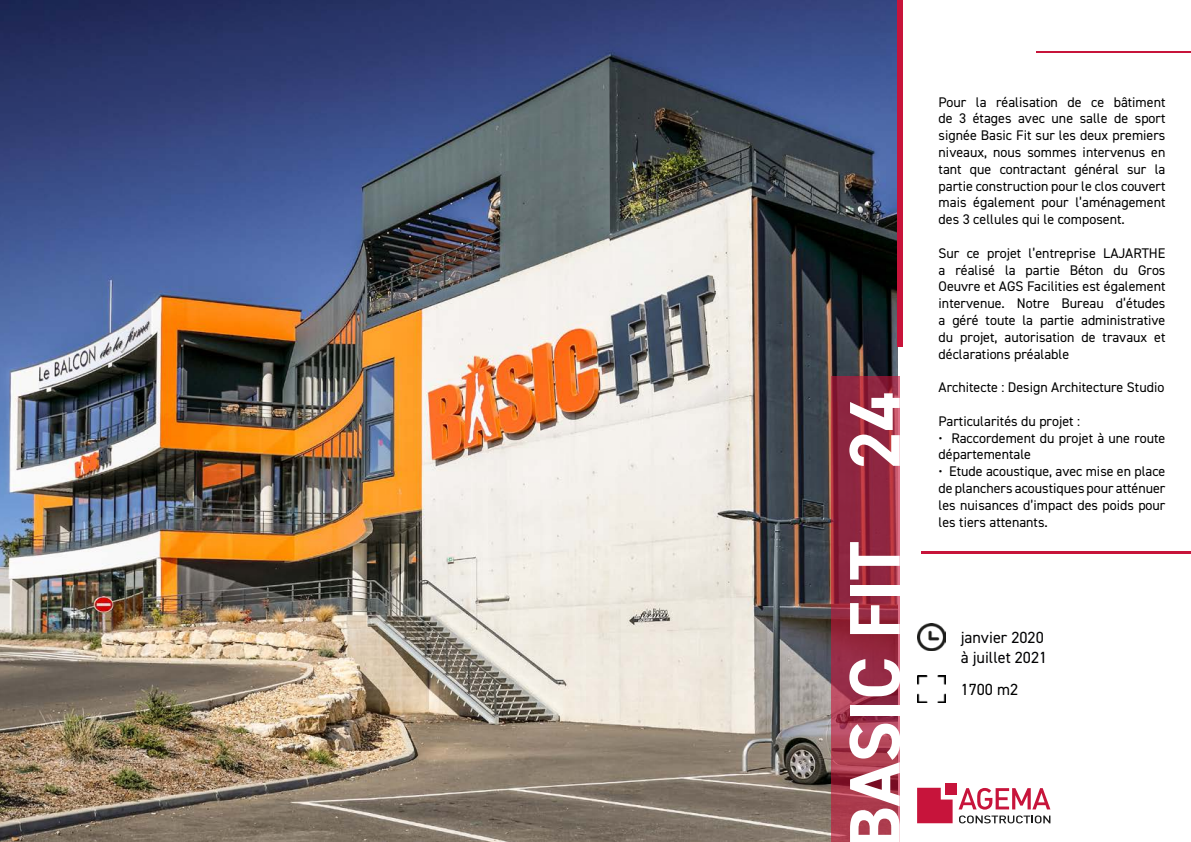
<style>
.page{position:relative;width:1191px;height:842px;background:#fff}
.page>*{position:absolute;margin:0;border:0;box-sizing:border-box;transform-origin:0 0}
.t1{font:700 72px "DIN2014";color:#fff}
.t2{font:16.2px/19.4px "DIN2014";color:#020203}
.t3{font:16.2px "DIN2014";color:#000}
.t4{font:14px/16.8px "DIN2014";color:#000;text-align:justify}
</style>
<div class="page">
<img style="left:0;top:0;width:897px;height:842px">
<img style="left:918px;top:624px;width:27px;height:27px">
<img style="left:918px;top:675px;width:27px;height:28px">
<div style="left:897px;top:0;width:5px;height:347px;background:#c7143a"></div>
<div style="left:945px;top:783px;width:12px;height:12px;background:#c7143b"></div>
<svg style="left:917px;top:788px;width:35px;height:35px"></svg>
<svg style="left:958px;top:788px;width:92px;height:35px"></svg>
<svg style="left:831px;top:376px;width:69px;height:466px;background:#9c2f46"></svg>
<hr style="left:921px;top:551px;width:270px;height:2px;background:#c7143a">
<hr style="left:1036px;top:52px;width:155px;height:1px;background:#c7143a">
<h1 class="t1" style="left:827px;top:850px;width:459px;rotate:-90deg">BASIC FIT 24</h1>
<p class="t4" style="left:938px;top:93px;width:228px">Pour la réalisation de ce bâtiment de 3 étages avec une salle de sport signée Basic Fit sur les deux premiers niveaux, nous sommes intervenus en tant que contractant général sur la partie construction pour le clos couvert mais également pour l’aménagement des 3 cellules qui le composent.</p>
<p class="t4" style="left:938px;top:244px;width:228px">Sur ce projet l’entreprise LAJARTHE a réalisé la partie Béton du Gros Oeuvre et AGS Facilities est également intervenue. Notre Bureau d’études a géré toute la partie administrative du projet, autorisation de travaux et déclarations préalable</p>
<p class="t4" style="left:938px;top:379px;width:227px">Architecte : Design Architecture Studio</p>
<p class="t4" style="left:938px;top:412px;width:143px">Particularités du projet :</p>
<p class="t4" style="left:938px;top:429px;width:228px">• Raccordement du projet à une route départementale</p>
<p class="t4" style="left:938px;top:463px;width:228px">• Etude acoustique, avec mise en place de planchers acoustiques pour atténuer les nuisances d’impact des poids pour les tiers attenants.</p>
<p class="t2" style="left:960px;top:628px;width:88px">janvier 2020 à juillet 2021</p>
<p class="t3" style="left:960px;top:679px;width:59px">1700 m2</p>
</div>
